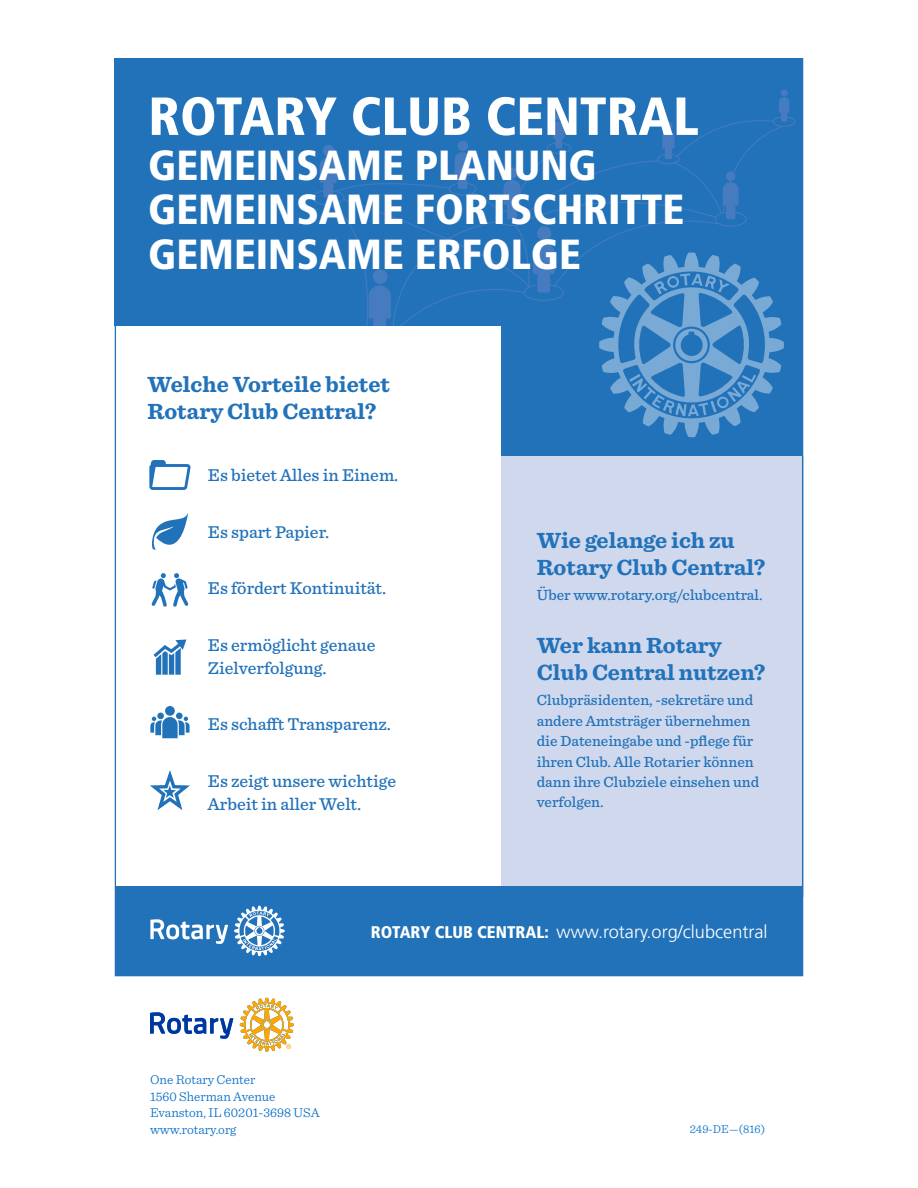
<style>
.page{position:relative;width:918px;height:1188px;background:#fff}
.page>*{position:absolute;margin:0;border:0;box-sizing:border-box;transform-origin:0 0}
.t1{font:900 condensed 53.55px "Frutiger LT Std";color:#fff}
.t2{font:900 condensed 42px/44.7px "Frutiger LT Std";color:#fff}
.t3{font:700 22.95px/27.6px "Sentinel";color:#2272ba}
.t4{font:300 18.15px "Frutiger LT Std";color:#fff}
.t5{font:500 17.85px/23px "Sentinel";color:#2272ba}
.t6{font:500 15.3px/20.4px "Sentinel";color:#2272ba}
.t7{font:300 13.5px/16.5px "Sentinel";color:#006bc8}
.t8{font:300 12px "Sentinel";color:#006bc8}
.s1{font-weight:900;font-stretch:condensed;font-size:16.95px}
</style>
<div class="page">
<div style="left:115px;top:58px;width:688px;height:398px;background:#2272ba"></div>
<div style="left:781px;top:89px;width:7px;height:7px;background:#467bbf;border-radius:50%"></div>
<div style="left:312px;top:190px;width:32px;height:15px;border:1px solid #467bbf;border-radius:50%"></div>
<div style="left:773px;top:116px;width:22px;height:11px;border:1px solid #467bbf;border-radius:50%"></div>
<div style="left:115px;top:326px;width:386px;height:571px;background:#fff"></div>
<div style="left:501px;top:456px;width:302px;height:441px;background:#cfd8ed"></div>
<div style="left:115px;top:886px;width:688px;height:90px;background:#2272ba"></div>
<svg style="left:234px;top:906px;width:51px;height:50px"></svg>
<svg style="left:150px;top:919px;width:78px;height:25px"></svg>
<svg style="left:320px;top:97px;width:469px;height:340px"></svg>
<svg style="left:150px;top:771px;width:40px;height:39px"></svg>
<div style="left:176px;top:713px;width:7px;height:6px;background:#2272ba;border-radius:50%"></div>
<div style="left:157px;top:713px;width:7px;height:6px;background:#2272ba;border-radius:50%"></div>
<div style="left:165px;top:706px;width:10px;height:10px;background:#2272ba;border-radius:50%"></div>
<svg style="left:150px;top:717px;width:40px;height:21px"></svg>
<svg style="left:151px;top:573px;width:38px;height:34px"></svg>
<svg style="left:153px;top:639px;width:34px;height:36px"></svg>
<svg style="left:149px;top:460px;width:42px;height:30px"></svg>
<svg style="left:152px;top:513px;width:36px;height:37px"></svg>
<svg style="left:150px;top:1012px;width:83px;height:27px"></svg>
<svg style="left:240px;top:998px;width:54px;height:54px"></svg>
<p class="t1" style="left:148px;top:84px;width:552px">ROTARY CLUB CENTRAL</p>
<p class="t2" style="left:148px;top:143px;width:538px">GEMEINSAME PLANUNG<br>GEMEINSAME FORTSCHRITTE<br>GEMEINSAME ERFOLGE</p>
<p class="t3" style="left:148px;top:369px;width:244px">Welche Vorteile bietet<br>Rotary Club Central?</p>
<p class="t5" style="left:208px;top:463px;width:192px">Es bietet Alles in Einem.</p>
<p class="t5" style="left:208px;top:519px;width:123px">Es spart Papier.</p>
<p class="t5" style="left:208px;top:576px;width:180px">Es fördert Kontinuität.</p>
<p class="t5" style="left:208px;top:632px;width:169px">Es ermöglicht genaue<br>Zielverfolgung.</p>
<p class="t5" style="left:208px;top:712px;width:185px">Es schafft Transparenz.</p>
<p class="t5" style="left:208px;top:768px;width:190px">Es zeigt unsere wichtige<br>Arbeit in aller Welt.</p>
<p class="t3" style="left:537px;top:525px;width:230px">Wie gelange ich zu<br>Rotary Club Central?</p>
<p class="t6" style="left:537px;top:584px;width:227px">Über www.rotary.org/clubcentral.</p>
<p class="t3" style="left:537px;top:630px;width:230px">Wer kann Rotary<br>Club Central nutzen?</p>
<p class="t6" style="left:537px;top:689px;width:224px">Clubpräsidenten, -sekretäre und andere Amtsträger übernehmen die Dateneingabe und -pflege für ihren Club. Alle Rotarier können dann ihre Clubziele einsehen und verfolgen.</p>
<p class="t4" style="left:371px;top:921px;width:398px"><span class="s1">ROTARY CLUB CENTRAL:</span> www.rotary.org/clubcentral</p>
<p class="t7" style="left:150px;top:1071px;width:171px">One Rotary Center<br>1560 Sherman Avenue<br>Evanston, IL 60201-3698 USA www.rotary.org</p>
<p class="t8" style="left:690px;top:1120px;width:77px">249-DE—(816)</p>
</div>
